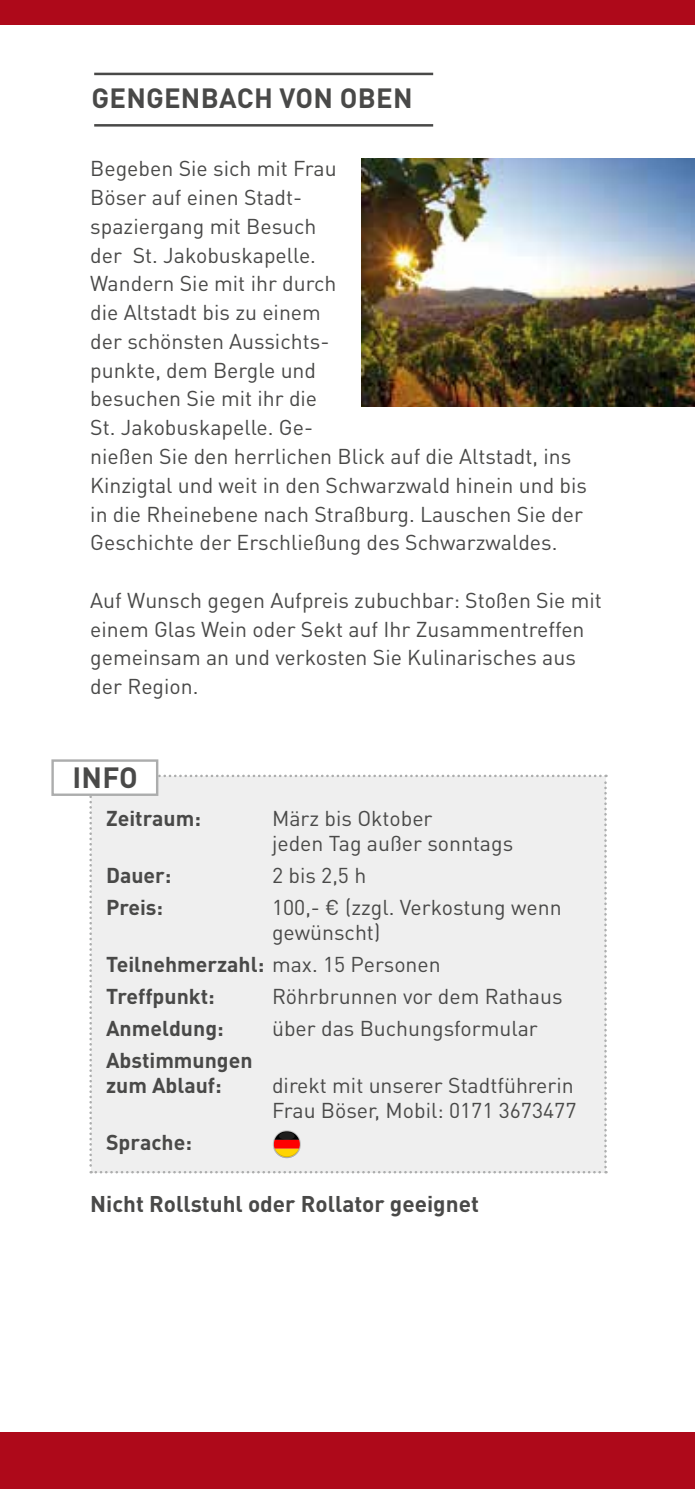
<style>
.page{position:relative;width:695px;height:1489px;background:#fff}
.page>*{position:absolute;margin:0;border:0;box-sizing:border-box;transform-origin:0 0}
.t1{font:700 29px "DIN Pro";color:#494948}
.t2{font:700 27.5px "DIN Pro";letter-spacing:.01em;color:#494948}
.t3{font:700 22.5px "DIN Pro";color:#494948}
.t4{font:21.25px/28.8px "DIN Pro";color:#494948}
.t5{font:700 21.25px/32px "DIN Pro";color:#494948}
.s1{font-weight:400}
</style>
<div class="page">
<div style="left:0;top:0;width:694px;height:25px;background:#ae091a"></div>
<div style="left:0;top:1431px;width:694px;height:57px;background:#ae091a"></div>
<img style="left:361px;top:159px;width:333px;height:247px">
<hr style="left:94px;top:73px;width:339px;height:2px;background:#494948">
<hr style="left:94px;top:124px;width:339px;height:3px;background:#494948">
<div style="left:51px;top:759px;width:107px;height:37px;background:#fff;border:2px solid #acadad"></div>
<div style="left:89px;top:774px;width:517px;height:399px;background:#efefef"></div>
<p class="t2" style="left:92px;top:79px;width:322px">GENGENBACH VON OBEN</p>
<p class="t4" style="left:90px;top:153px;width:498px">Begeben Sie sich mit Frau<br>Böser auf einen Stadt-<br>spaziergang mit Besuch<br>der St. Jakobuskapelle.<br>Wandern Sie mit ihr durch<br>die Altstadt bis zu einem<br>der schönsten Aussichts-<br>punkte, dem Bergle und<br>besuchen Sie mit ihr die<br>St. Jakobuskapelle. Ge-<br>nießen Sie den herrlichen Blick auf die Altstadt, ins<br>Kinzigtal und weit in den Schwarzwald hinein und bis in die Rheinebene nach Straßburg. Lauschen Sie der<br>Geschichte der Erschließung des Schwarzwaldes.</p>
<p class="t4" style="left:90px;top:585px;width:513px">Auf Wunsch gegen Aufpreis zubuchbar: Stoßen Sie mit einem Glas Wein oder Sekt auf Ihr Zusammentreffen gemeinsam an und verkosten Sie Kulinarisches aus der Region.</p>
<h1 class="t1" style="left:72px;top:757px;width:67px">INFO</h1>
<p class="t5" style="left:106px;top:801px;width:96px">Zeitraum:</p>
<p class="t4" style="left:272px;top:804px;width:243px;line-height:25px">März bis Oktober<br>jeden Tag außer sonntags</p>
<p class="t5" style="left:106px;top:858px;width:67px">Dauer:</p>
<p class="t4" style="left:272px;top:859px;width:96px">2 bis 2,5 h</p>
<p class="t5" style="left:106px;top:890px;width:59px">Preis:</p>
<p class="t4" style="left:272px;top:893px;width:291px;line-height:25px">100,- € (zzgl. Verkostung wenn gewünscht)</p>
<p class="t5" style="left:106px;top:947px;width:336px">Teilnehmerzahl: <span class="s1">max. 15 Personen<br></span>Treffpunkt:</p>
<p class="t4" style="left:272px;top:980px;width:292px">Röhrbrunnen vor dem Rathaus</p>
<p class="t5" style="left:106px;top:1011px;width:119px">Anmeldung:</p>
<p class="t4" style="left:272px;top:1013px;width:267px">über das Buchungsformular</p>
<p class="t5" style="left:106px;top:1047px;width:148px;line-height:25px">Abstimmungen zum Ablauf:</p>
<p class="t4" style="left:272px;top:1072px;width:306px;line-height:25px">direkt mit unserer Stadtführerin<br>Frau Böser, Mobil: 0171 3673477</p>
<p class="t5" style="left:106px;top:1125px;width:87px">Sprache:</p>
<p class="t3" style="left:90px;top:1188px;width:390px">Nicht Rollstuhl oder Rollator geeignet</p>
</div>
